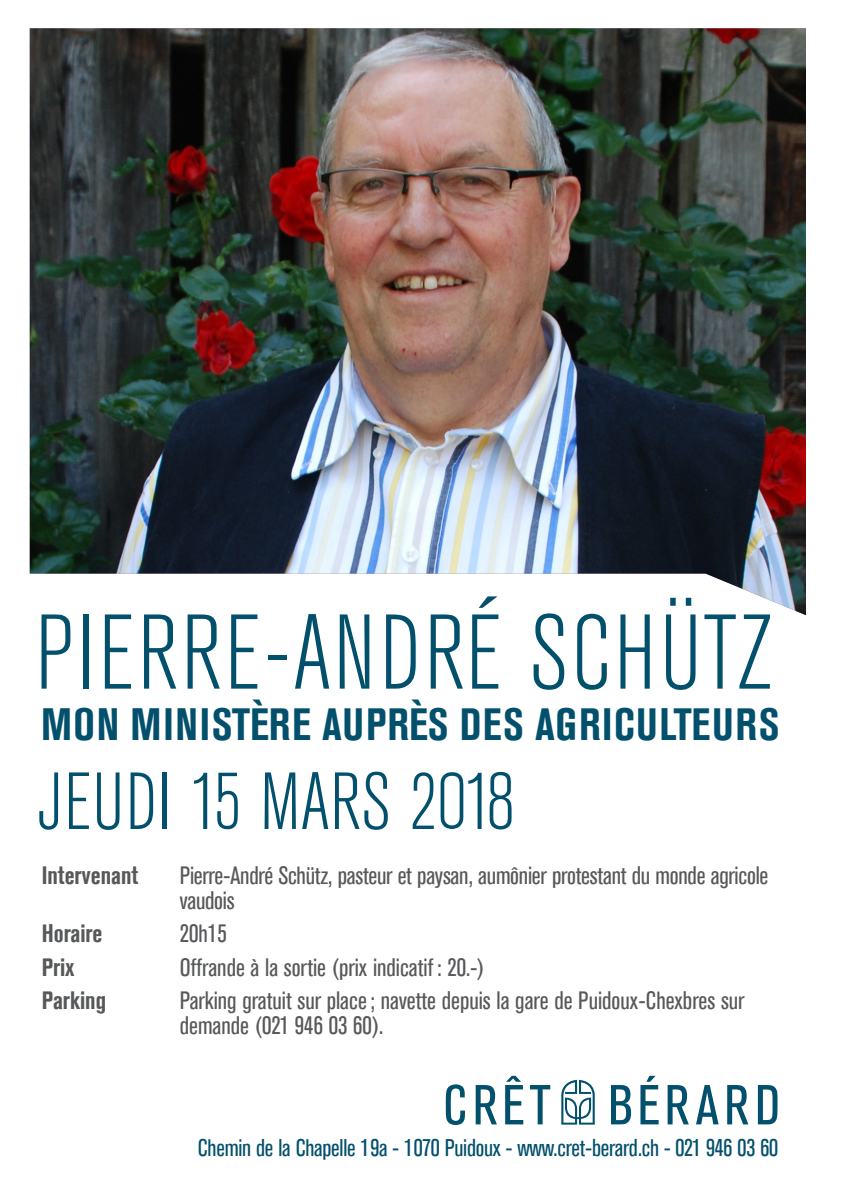
<style>
.page{position:relative;width:842px;height:1191px;background:#fff}
.page>*{position:absolute;margin:0;border:0;box-sizing:border-box;transform-origin:0 0}
.t1{font:300 105px "Akzidenz Grot Con BQ";letter-spacing:.03em;color:#02506c}
.t2{font:300 80px "Akzidenz Grot Con BQ";color:#02506c}
.t3{font:700 45px "Akzidenz Grot Con BQ";letter-spacing:.035em;color:#02506c}
.t4{font:25px/25px "Akzidenz Grot Con BQ";color:#57585a}
.t5{font:700 25px "Akzidenz Grot Con BQ";color:#57585a}
.t6{font:24px "Akzidenz Grot Con BQ";letter-spacing:-.01em;color:#02506c}
</style>
<div class="page">
<svg style="left:561px;top:1079px;width:34px;height:45px"></svg>
<svg style="left:446px;top:1084px;width:19px;height:41px"></svg>
<svg style="left:476px;top:1085px;width:21px;height:39px"></svg>
<svg style="left:505px;top:1075px;width:18px;height:49px"></svg>
<svg style="left:530px;top:1085px;width:20px;height:39px"></svg>
<svg style="left:611px;top:1085px;width:20px;height:39px"></svg>
<svg style="left:640px;top:1075px;width:19px;height:49px"></svg>
<svg style="left:668px;top:1085px;width:21px;height:39px"></svg>
<svg style="left:696px;top:1085px;width:23px;height:39px"></svg>
<svg style="left:727px;top:1085px;width:21px;height:39px"></svg>
<svg style="left:758px;top:1085px;width:19px;height:39px"></svg>
<img style="left:30px;top:28px;width:776px;height:587px">
<h1 class="t1" style="left:35px;top:596px;width:740px">PIERRE-ANDRÉ SCHÜTZ</h1>
<h3 class="t3" style="left:41px;top:699px;width:740px">MON MINISTÈRE AUPRÈS DES AGRICULTEURS</h3>
<h2 class="t2" style="left:36px;top:758px;width:480px">JEUDI 15 MARS 2018</h2>
<p class="t5" style="left:42px;top:860px;width:98px">Intervenant</p>
<p class="t4" style="left:180px;top:863px;width:590px">Pierre-André Schütz, pasteur et paysan, aumônier protestant du monde agricole vaudois</p>
<p class="t5" style="left:42px;top:919px;width:62px">Horaire</p>
<p class="t4" style="left:180px;top:921px;width:48px">20h15</p>
<p class="t5" style="left:42px;top:952px;width:34px">Prix</p>
<p class="t4" style="left:180px;top:955px;width:306px">Offrande à la sortie (prix indicatif : 20.-)</p>
<p class="t5" style="left:42px;top:986px;width:66px">Parking</p>
<p class="t4" style="left:180px;top:988px;width:566px">Parking gratuit sur place; navette depuis la gare de Puidoux-Chexbres sur demande (021 946 03 60).</p>
<p class="t6" style="left:198px;top:1134px;width:582px">Chemin de la Chapelle 19a - 1070 Puidoux - www.cret-berard.ch - 021 946 03 60</p>
</div>
